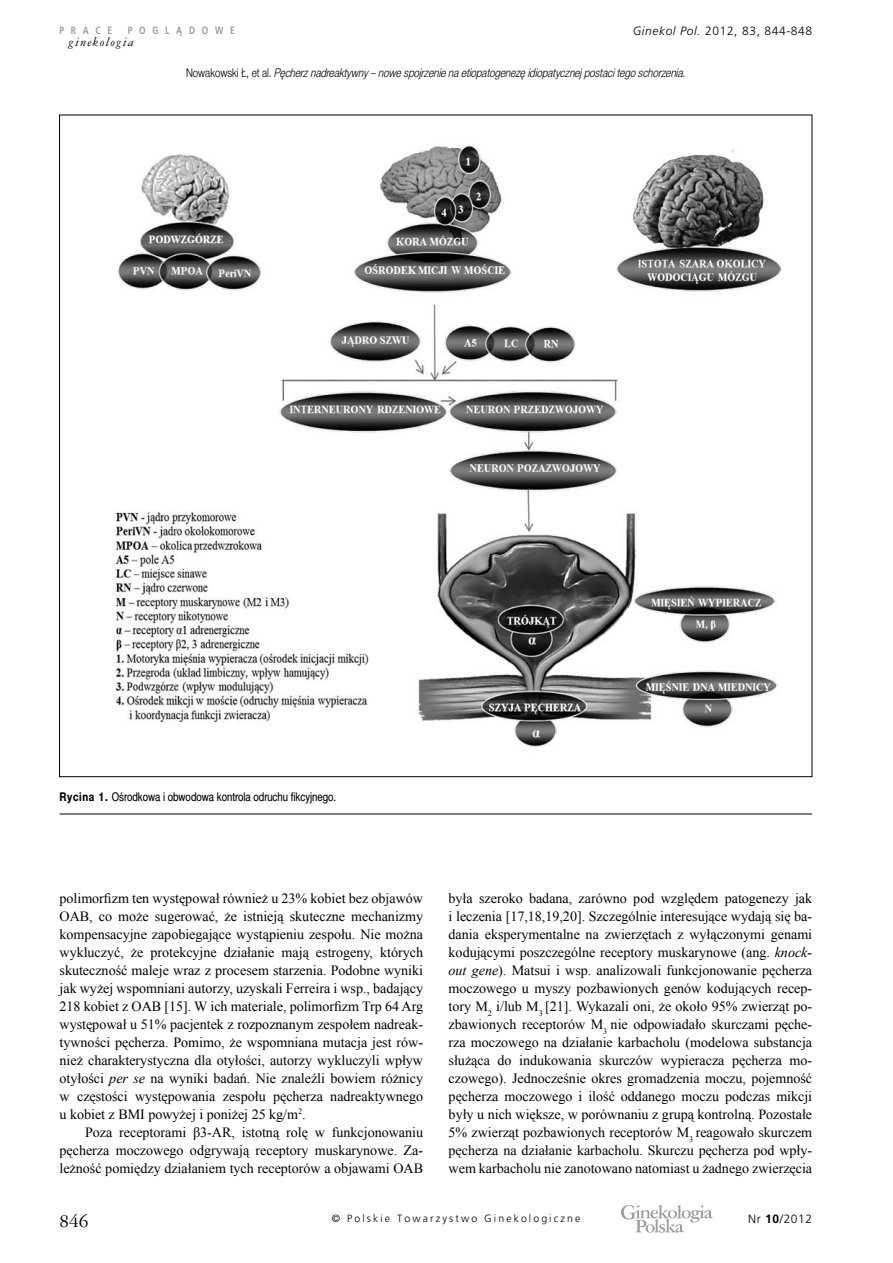
<style>
.page{position:relative;width:893px;height:1263px;background:#fff}
.page>*{position:absolute;margin:0;border:0;box-sizing:border-box;transform-origin:0 0}
.t1{font:19.5px "American Garamond PL";color:#000}
.t2{font:14.1px/18px "Times New Roman";color:#000;text-align:justify}
.t3{font:italic 13.5px "American Garamond PL";letter-spacing:.1em;color:#000}
.t4{font:italic 12px "Switzer Cnd EFN Light";color:#000}
.t5{font:12px "Switzer Cnd EFN";letter-spacing:-.005em;color:#000}
.t6{font:300 12px "Pfrutiger";letter-spacing:.05em;color:#000}
.t7{font:300 10.5px "Pfrutiger";letter-spacing:.2em;color:#000}
.t8{font:700 10.5px "Pfrutiger";letter-spacing:.8em;color:#9c9d9f;scale:.8 1}
.s1{font-style:italic}
.s2{font-style:normal}
.s3{font-weight:700}
</style>
<div class="page">
<svg style="left:621px;top:1205px;width:92px;height:28px"></svg>
<img style="left:115px;top:145px;width:666px;height:602px">
<hr style="left:60px;top:814px;width:752px;height:1px;background:#000">
<p class="t8" style="left:60px;top:24px;width:67px">PRACE</p>
<p class="t8" style="left:128px;top:24px;width:135px">POGLÑDOWE</p>
<p class="t3" style="left:69px;top:34px;width:67px">ginekologia</p>
<p class="t6" style="left:633px;top:24px;width:181px"><span class="s1">Ginekol Pol.</span> 2012, 83, 844-848</p>
<p class="t4" style="left:186px;top:65px;width:501px"><span class="s2">Nowakowski Ł, et al.</span> Pęcherz nadreaktywny – nowe spojrzenie na etiopatogenezę idiopatycznej postaci tego schorzenia.</p>
<p class="t5" style="left:60px;top:790px;width:278px"><span class="s3">Rycina 1.</span> Ośrodkowa i obwodowa kontrola odruchu fikcyjnego.</p>
<p class="t2" style="left:60px;top:889px;width:365px">polimorfizm ten występował również u 23% kobiet bez objawów</p>
<p class="t2" style="left:60px;top:907px;width:365px">OAB, co może sugerować, że istnieją skuteczne mechanizmy</p>
<p class="t2" style="left:60px;top:925px;width:365px">kompensacyjne zapobiegające wystąpieniu zespołu. Nie można</p>
<p class="t2" style="left:60px;top:943px;width:365px">wykluczyć, że protekcyjne działanie mają estrogeny, których</p>
<p class="t2" style="left:60px;top:961px;width:365px">skuteczność maleje wraz z procesem starzenia. Podobne wyniki</p>
<p class="t2" style="left:60px;top:979px;width:365px">jak wyżej wspomniani autorzy, uzyskali Ferreira i wsp., badający</p>
<p class="t2" style="left:60px;top:997px;width:365px">218 kobiet z OAB [15]. W ich materiale, polimorfizm Trp 64 Arg</p>
<p class="t2" style="left:60px;top:1015px;width:365px">występował u 51% pacjentek z rozpoznanym zespołem nadreak-</p>
<p class="t2" style="left:60px;top:1033px;width:365px">tywności pęcherza. Pomimo, że wspomniana mutacja jest rów-</p>
<p class="t2" style="left:60px;top:1051px;width:365px">nież charakterystyczna dla otyłości, autorzy wykluczyli wpływ</p>
<p class="t2" style="left:60px;top:1069px;width:365px">otyłości <span class="s1">per se</span> na wyniki badań. Nie znaleźli bowiem różnicy</p>
<p class="t2" style="left:60px;top:1087px;width:365px">w częstości występowania zespołu pęcherza nadreaktywnego</p>
<p class="t2" style="left:60px;top:1105px;width:248px">u kobiet z BMI powyżej i poniżej 25 kg/m<sup>2</sup>.</p>
<p class="t2" style="left:85px;top:1123px;width:340px">Poza receptorami β3-AR, istotną rolę w funkcjonowaniu</p>
<p class="t2" style="left:60px;top:1141px;width:365px">pęcherza moczowego odgrywają receptory muskarynowe. Za-</p>
<p class="t2" style="left:60px;top:1159px;width:365px">leżność pomiędzy działaniem tych receptorów a objawami OAB</p>
<p class="t2" style="left:449px;top:889px;width:365px">była szeroko badana, zarówno pod względem patogenezy jak i leczenia [17,18,19,20]. Szczególnie interesujące wydają się ba&shy;dania eksperymentalne na zwierzętach z wyłączonymi genami kodującymi poszczególne receptory muskarynowe (ang. <span class="s1">knock&shy;out gene</span>). Matsui i wsp. analizowali funkcjonowanie pęcherza moczowego u myszy pozbawionych genów kodujących recep&shy;tory M<sub>2</sub> i/lub M<sub>3</sub> [21]. Wykazali oni, że około 95% zwierząt po&shy;zbawionych receptorów M<sub>3</sub> nie odpowiadało skurczami pęche&shy;rza moczowego na działanie karbacholu (modelowa substancja służąca do indukowania skurczów wypieracza pęcherza mo&shy;czowego). Jednocześnie okres gromadzenia moczu, pojemność pęcherza moczowego i ilość oddanego moczu podczas mikcji były u nich większe, w porównaniu z grupą kontrolną. Pozostałe 5% zwierząt pozbawionych receptorów M<sub>3</sub> reagowało skurczem pęcherza na działanie karbacholu. Skurczu pęcherza pod wpły&shy;wem karbacholu nie zanotowano natomiast u żadnego zwierzęcia</p>
<p class="t1" style="left:60px;top:1209px;width:30px">846</p>
<p class="t7" style="left:332px;top:1212px;width:250px">© Polskie Towarzystwo Ginekologiczne</p>
<p class="t6" style="left:748px;top:1212px;width:66px">Nr <span class="s3">10</span>/2012</p>
</div>
